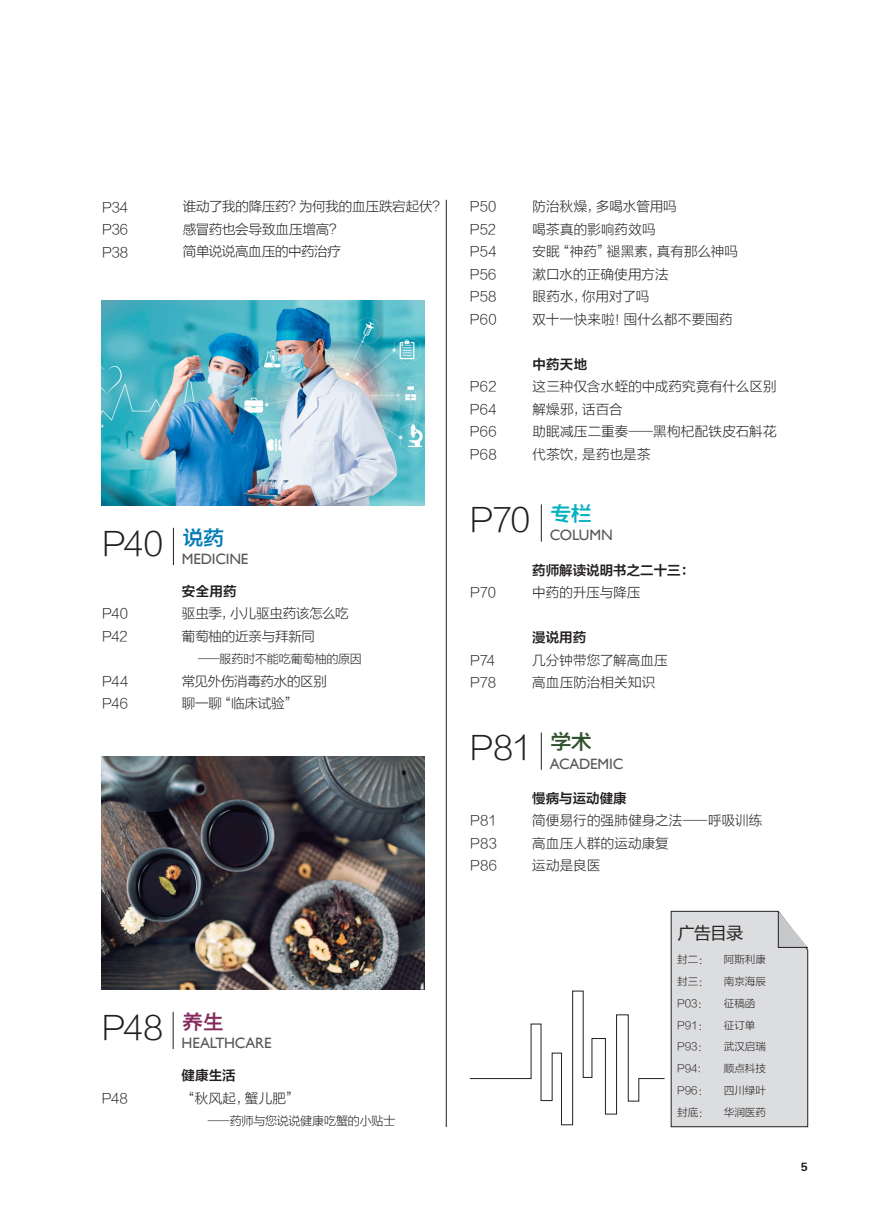
<style>
.page{position:relative;width:893px;height:1212px;background:#fff}
.page>*{position:absolute;margin:0;border:0;box-sizing:border-box;transform-origin:0 0}
.正文{font:32.4px "FZLTXHK GBK1 0";letter-spacing:-.04em;color:#231f20}
.正文-2{font:21px "FZYDZHJW GB1 0";color:#2f512d}
.正文-3{font:21px "FZYDZHJW GB1 0";color:#00b1be}
.正文-4{font:21px "FZYDZHJW GB1 0";color:#86295b}
.正文-5{font:21px "FZYDZHJW GB1 0";color:#007cb6}
.t1{font:17.25px "FZLTHK GBK1 0";color:#231f20}
.正文-6{font:15px "Gill Sans";letter-spacing:-.015em;color:#57585a}
.t2{font:13.5px "FZLTXHK GBK1 0";letter-spacing:.005em;color:#231f20}
.t3{font:13.5px "FZLTZCHK GBK1 0";color:#231f20}
.t4{font:13.5px "FZLTXHK GBK1 0";letter-spacing:-.015em;color:#231f20}
.t5{font:13.5px "FZLTXHK GBK1 0";letter-spacing:-.025em;color:#231f20}
.t6{font:12px "FZLTXHK GBK1 0";letter-spacing:-.015em;color:#231f20;scale:1.8 1}
.t7{font:12px "FZDHTK GBK1 0";color:#231f20}
.t8{font:10.5px "FZLTXHK GBK1 0";color:#231f20}
</style>
<div class="page">
<hr style="left:446px;top:200px;width:1px;height:927px;background:#231f20">
<svg style="left:469px;top:990px;width:196px;height:135px"></svg>
<div style="left:671px;top:911px;width:137px;height:216px;background:#dcdddf"></div>
<hr style="left:541px;top:732px;width:1px;height:38px;background:#231f20">
<hr style="left:541px;top:504px;width:1px;height:38px;background:#231f20">
<hr style="left:173px;top:1012px;width:1px;height:37px;background:#231f20">
<img style="left:102px;top:757px;width:322px;height:232px">
<hr style="left:173px;top:528px;width:1px;height:37px;background:#231f20">
<img style="left:102px;top:301px;width:322px;height:204px">
<p class="t2" style="left:102px;top:200px;width:28px">P34</p>
<p class="t2" style="left:102px;top:222px;width:28px">P36</p>
<p class="t2" style="left:102px;top:245px;width:28px">P38</p>
<p class="t2" style="left:183px;top:199px;width:265px">谁动了我的降压药？为何我的血压跌宕起伏？</p>
<p class="t4" style="left:183px;top:222px;width:161px">感冒药也会导致血压增高？</p>
<p class="t5" style="left:183px;top:244px;width:160px">简单说说高血压的中药治疗</p>
<p class="正文" style="left:102px;top:526px;width:63px">P40</p>
<p class="正文-5" style="left:182px;top:526px;width:43px">说药</p>
<p class="正文-6" style="left:182px;top:550px;width:68px">MEDICINE</p>
<p class="t2" style="left:102px;top:606px;width:27px">P40</p>
<p class="t2" style="left:102px;top:628px;width:27px">P42</p>
<p class="t2" style="left:102px;top:673px;width:28px">P44</p>
<p class="t2" style="left:102px;top:696px;width:28px">P46</p>
<p class="t3" style="left:182px;top:583px;width:56px">安全用药</p>
<p class="t4" style="left:182px;top:606px;width:168px">驱虫季，小儿驱虫药该怎么吃</p>
<p class="t4" style="left:182px;top:628px;width:135px">葡萄柚的近亲与拜新同</p>
<p class="t6" style="left:198px;top:652px;width:92px">—服药时不能吃葡萄柚的原因</p>
<p class="t5" style="left:182px;top:673px;width:147px">常见外伤消毒药水的区别</p>
<p class="t2" style="left:182px;top:696px;width:117px">聊一聊“临床试验”</p>
<p class="正文" style="left:102px;top:1010px;width:63px">P48</p>
<p class="正文-4" style="left:182px;top:1010px;width:43px">养生</p>
<p class="正文-6" style="left:182px;top:1034px;width:91px">HEALTHCARE</p>
<p class="t2" style="left:102px;top:1090px;width:28px">P48</p>
<p class="t3" style="left:182px;top:1068px;width:55px">健康生活</p>
<p class="t2" style="left:182px;top:1090px;width:119px">“秋风起，蟹儿肥”</p>
<p class="t6" style="left:208px;top:1114px;width:106px">—药师与您说说健康吃蟹的小贴士</p>
<p class="t2" style="left:470px;top:199px;width:28px">P50</p>
<p class="t2" style="left:470px;top:222px;width:28px">P52</p>
<p class="t2" style="left:470px;top:244px;width:28px">P54</p>
<p class="t2" style="left:470px;top:267px;width:28px">P56</p>
<p class="t2" style="left:470px;top:289px;width:28px">P58</p>
<p class="t2" style="left:470px;top:312px;width:28px">P60</p>
<p class="t2" style="left:470px;top:379px;width:28px">P62</p>
<p class="t2" style="left:470px;top:402px;width:29px">P64</p>
<p class="t2" style="left:470px;top:424px;width:28px">P66</p>
<p class="t2" style="left:470px;top:447px;width:28px">P68</p>
<p class="t2" style="left:533px;top:199px;width:146px">防治秋燥，多喝水管用吗</p>
<p class="t2" style="left:533px;top:222px;width:124px">喝茶真的影响药效吗</p>
<p class="t2" style="left:533px;top:244px;width:207px">安眠“神药”褪黑素，真有那么神吗</p>
<p class="t2" style="left:533px;top:267px;width:137px">漱口水的正确使用方法</p>
<p class="t2" style="left:533px;top:289px;width:118px">眼药水，你用对了吗</p>
<p class="t2" style="left:533px;top:312px;width:201px">双十一快来啦！囤什么都不要囤药</p>
<p class="t3" style="left:533px;top:357px;width:56px">中药天地</p>
<p class="t2" style="left:533px;top:379px;width:246px">这三种仅含水蛭的中成药究竟有什么区别</p>
<p class="t2" style="left:533px;top:402px;width:91px">解燥邪，话百合</p>
<p class="t2" style="left:533px;top:424px;width:246px">助眠减压二重奏—黑枸杞配铁皮石斛花</p>
<p class="t2" style="left:533px;top:447px;width:120px">代茶饮，是药也是茶</p>
<p class="正文" style="left:470px;top:502px;width:62px">P70</p>
<p class="正文-3" style="left:550px;top:502px;width:43px">专栏</p>
<p class="正文-6" style="left:550px;top:526px;width:64px">COLUMN</p>
<p class="t2" style="left:470px;top:585px;width:27px">P70</p>
<p class="t2" style="left:470px;top:652px;width:26px">P74</p>
<p class="t2" style="left:470px;top:675px;width:27px">P78</p>
<p class="t3" style="left:532px;top:562px;width:163px">药师解读说明书之二十三：</p>
<p class="t2" style="left:532px;top:585px;width:109px">中药的升压与降压</p>
<p class="t3" style="left:532px;top:630px;width:55px">漫说用药</p>
<p class="t2" style="left:532px;top:652px;width:137px">几分钟带您了解高血压</p>
<p class="t2" style="left:532px;top:675px;width:124px">高血压防治相关知识</p>
<p class="正文" style="left:470px;top:730px;width:63px">P81</p>
<p class="正文-2" style="left:550px;top:730px;width:43px">学术</p>
<p class="正文-6" style="left:550px;top:755px;width:75px">ACADEMIC</p>
<p class="t2" style="left:470px;top:813px;width:28px">P81</p>
<p class="t2" style="left:470px;top:836px;width:28px">P83</p>
<p class="t2" style="left:470px;top:858px;width:28px">P86</p>
<p class="t3" style="left:532px;top:791px;width:96px">慢病与运动健康</p>
<p class="t2" style="left:532px;top:813px;width:232px">简便易行的强肺健身之法—呼吸训练</p>
<p class="t2" style="left:532px;top:836px;width:138px">高血压人群的运动康复</p>
<p class="t2" style="left:532px;top:858px;width:69px">运动是良医</p>
<p class="t1" style="left:677px;top:923px;width:68px">广告目录</p>
<p class="t8" style="left:724px;top:954px;width:43px">阿斯利康</p>
<p class="t8" style="left:724px;top:975px;width:43px">南京海辰</p>
<p class="t8" style="left:724px;top:997px;width:33px">征稿函</p>
<p class="t8" style="left:724px;top:1019px;width:33px">征订单</p>
<p class="t8" style="left:724px;top:1041px;width:43px">武汉启瑞</p>
<p class="t8" style="left:724px;top:1063px;width:43px">顺点科技</p>
<p class="t8" style="left:724px;top:1084px;width:43px">四川绿叶</p>
<p class="t8" style="left:724px;top:1106px;width:43px">华润医药</p>
<p class="t8" style="left:677px;top:954px;width:33px">封二：</p>
<p class="t8" style="left:677px;top:975px;width:33px">封三：</p>
<p class="t8" style="left:677px;top:997px;width:32px">P03：</p>
<p class="t8" style="left:677px;top:1019px;width:32px">P91：</p>
<p class="t8" style="left:677px;top:1041px;width:32px">P93：</p>
<p class="t8" style="left:677px;top:1063px;width:25px">P94:</p>
<p class="t8" style="left:677px;top:1084px;width:33px">P96：</p>
<p class="t8" style="left:677px;top:1106px;width:33px">封底：</p>
<p class="t7" style="left:801px;top:1160px;width:8px">5</p>
</div>
